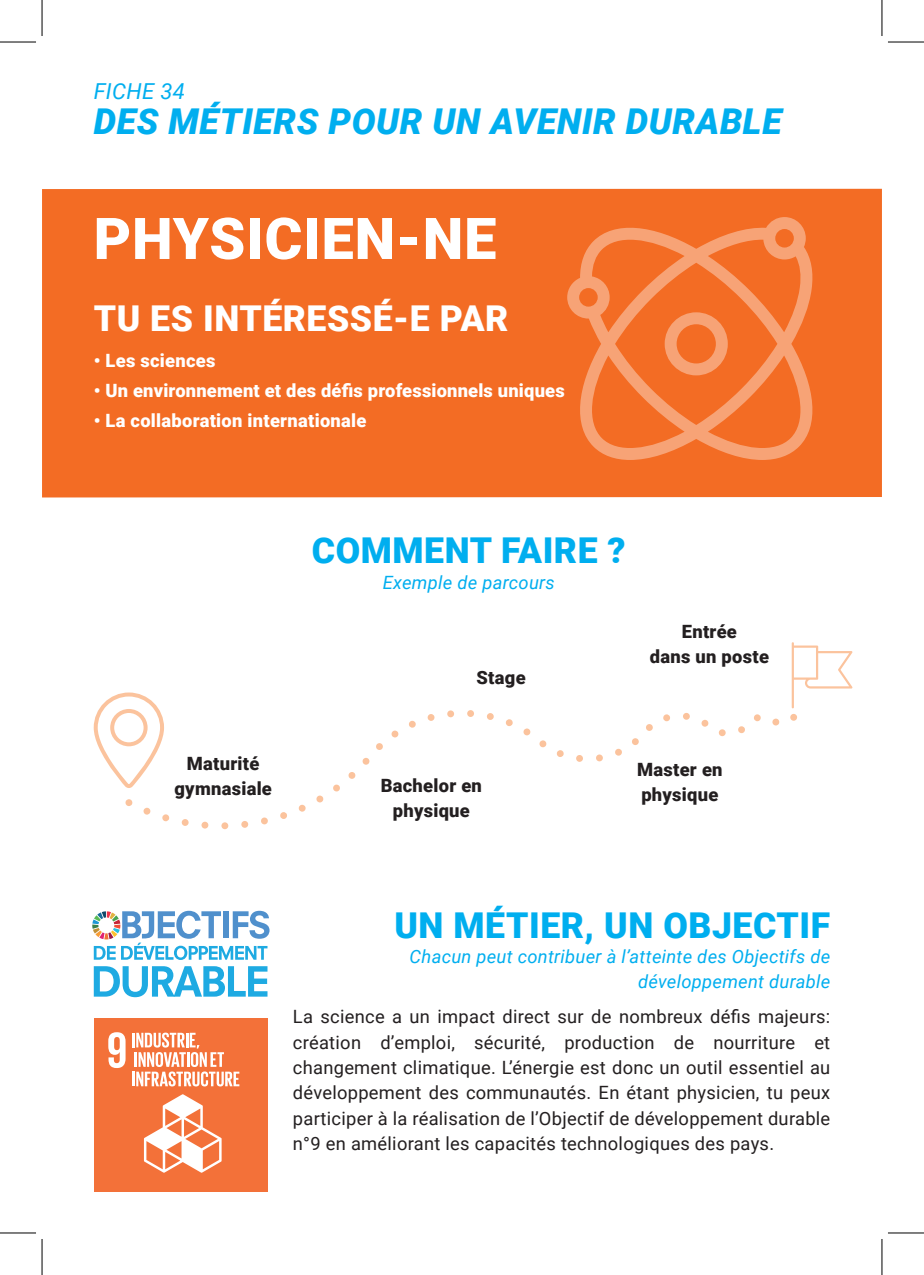
<style>
.page{position:relative;width:924px;height:1275px;background:#fff}
.page>*{position:absolute;margin:0;border:0;box-sizing:border-box;transform-origin:0 0}
.t1{font:900 57.6px "Roboto";letter-spacing:.015em;color:#fff}
.t2{font:900 35.6px "Roboto";letter-spacing:.015em;color:#00aeef}
.t3{font:italic 900 35.6px "Roboto";letter-spacing:.015em;color:#00aeef}
.t4{font:900 35.6px "Roboto";letter-spacing:.015em;color:#fff}
.t5{font:italic 22px "Roboto";letter-spacing:.015em;color:#00aeef}
.t6{font:18.2px/25.4px "Roboto";letter-spacing:.015em;color:#231f20;text-align:justify}
.t7{font:900 18.2px "Roboto";letter-spacing:.01em;color:#fff}
.t8{font:italic 18.2px/25.4px "Roboto";letter-spacing:.015em;color:#00aeef;text-align:right}
.t9{font:900 18.2px/25.4px "Roboto";letter-spacing:.015em;color:#231f20;text-align:center}
</style>
<div class="page">
<div style="left:42px;top:189px;width:839px;height:308px;background:#f36c24"></div>
<svg style="left:125px;top:710px;width:672px;height:119px"></svg>
<svg style="left:791px;top:642px;width:61px;height:66px"></svg>
<svg style="left:94px;top:692px;width:70px;height:96px"></svg>
<svg style="left:94px;top:966px;width:173px;height:31px"></svg>
<svg style="left:92px;top:910px;width:177px;height:50px"></svg>
<svg style="left:567px;top:217px;width:245px;height:243px"></svg>
<div style="left:94px;top:1018px;width:173px;height:174px;background:#f37139"></div>
<svg style="left:108px;top:1032px;width:17px;height:36px"></svg>
<svg style="left:144px;top:1094px;width:77px;height:78px"></svg>
<hr style="left:132px;top:1032px;width:3px;height:15px;background:#fff">
<hr style="left:132px;top:1071px;width:3px;height:15px;background:#fff">
<svg style="left:135px;top:1032px;width:104px;height:54px"></svg>
<hr style="left:0;top:42px;width:36px;height:1px;background:#000">
<hr style="left:887px;top:42px;width:36px;height:1px;background:#000">
<hr style="left:0;top:1232px;width:36px;height:1px;background:#000">
<hr style="left:887px;top:1232px;width:36px;height:1px;background:#000">
<hr style="left:42px;top:0;width:1px;height:36px;background:#000">
<hr style="left:42px;top:1239px;width:1px;height:36px;background:#000">
<hr style="left:881px;top:0;width:1px;height:36px;background:#000">
<hr style="left:881px;top:1239px;width:1px;height:36px;background:#000">
<p class="t5" style="left:94px;top:81px;width:93px">FICHE 34</p>
<h2 class="t3" style="left:94px;top:101px;width:689px">DES MÉTIERS POUR UN AVENIR DURABLE</h2>
<h1 class="t1" style="left:94px;top:216px;width:404px">PHYSICIEN-NE</h1>
<h2 class="t4" style="left:94px;top:304px;width:416px">TU ES INTÉRESSÉ-E PAR</h2>
<p class="t7" style="left:94px;top:353px;width:123px">• Les sciences</p>
<p class="t7" style="left:94px;top:378px;width:472px">• Un environnement et des défis professionnels uniques</p>
<p class="t7" style="left:94px;top:408px;width:274px">• La collaboration internationale</p>
<p class="t9" style="left:174px;top:750px;width:99px">Maturité gymnasiale</p>
<h2 class="t2" style="left:311px;top:536px;width:315px">COMMENT FAIRE ?</h2>
<p class="t8" style="left:382px;top:571px;width:174px">Exemple de parcours</p>
<p class="t9" style="left:476px;top:666px;width:51px">Stage</p>
<p class="t9" style="left:649px;top:620px;width:120px">Entrée<br>dans un poste</p>
<p class="t9" style="left:380px;top:771px;width:103px">Bachelor en physique</p>
<p class="t9" style="left:637px;top:758px;width:87px;text-align:left">Master en physique</p>
<h2 class="t2" style="left:394px;top:910px;width:437px">UN MÉTIER, UN OBJECTIF</h2>
<p class="t8" style="left:409px;top:945px;width:422px">Chacun peut contribuer à l’atteinte des Objectifs de développement durable</p>
<p class="t6" style="left:293px;top:1003px;width:538px">La science a un impact direct sur de nombreux défis majeurs: création d’emploi, sécurité, production de nourriture et changement climatique. L’énergie est donc un outil essentiel au développement des communautés. En étant physicien, tu peux participer à la réalisation de l’Objectif de développement durable n°9 en améliorant les capacités technologiques des pays.</p>
</div>
